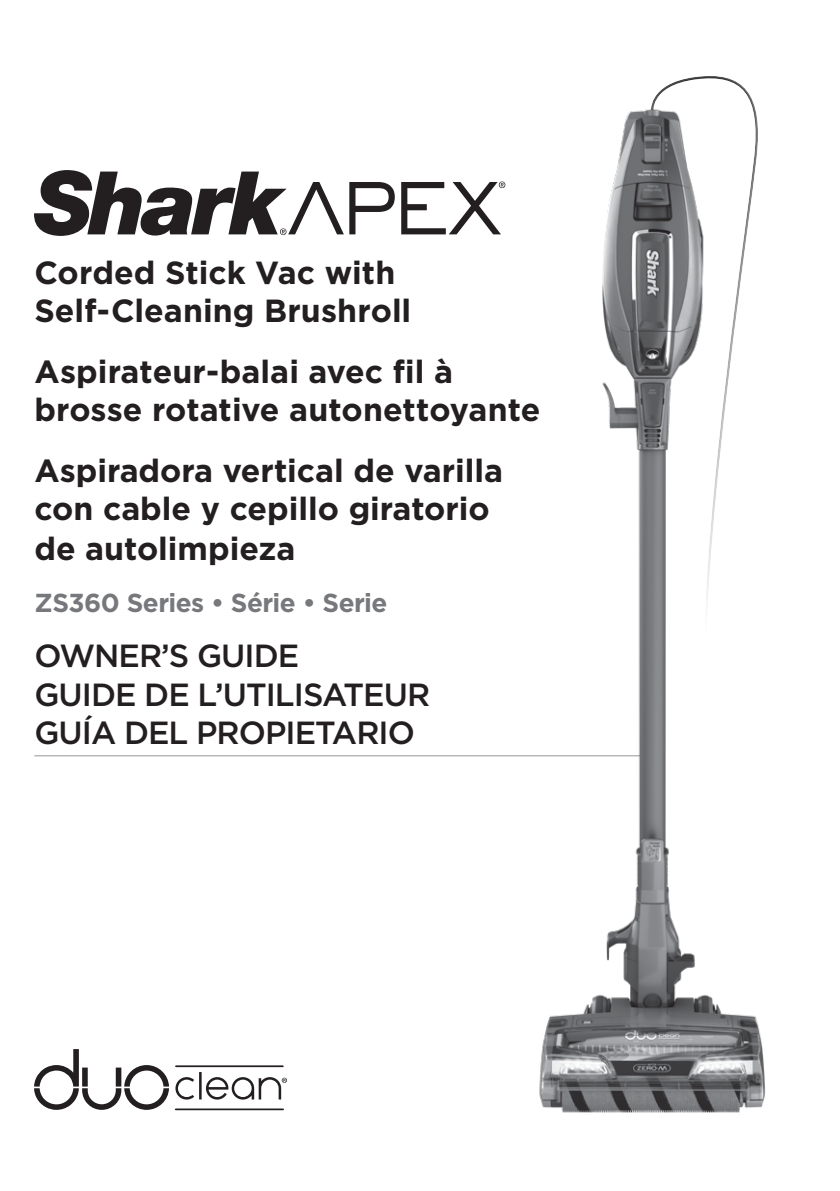
<style>
.page{position:relative;width:840px;height:1191px;background:#fff}
.page>*{position:absolute;margin:0;border:0;box-sizing:border-box;transform-origin:0 0}
.t1{font:700 32px/38px "Gotham";color:#231f20}
.t2{font:500 32px/38.4px "Gotham";letter-spacing:-.03em;color:#231f20}
.t3{font:700 26px "Gotham";letter-spacing:-.02em;color:#77787b}
</style>
<div class="page">
<svg style="left:34px;top:1049px;width:135px;height:60px"></svg>
<div style="left:82px;top:1067px;width:6px;height:19px;background:#231f20"></div>
<div style="left:116px;top:1067px;width:5px;height:19px;background:#231f20"></div>
<hr style="left:199px;top:1072px;width:2px;height:27px;background:#231f20">
<svg style="left:175px;top:1077px;width:19px;height:22px"></svg>
<hr style="left:176px;top:1108px;width:107px;height:2px;background:#231f20">
<hr style="left:176px;top:1065px;width:107px;height:2px;background:#231f20">
<svg style="left:206px;top:1077px;width:81px;height:22px"></svg>
<hr style="left:34px;top:755px;width:616px;height:1px;background:#939598">
<svg style="left:34px;top:170px;width:412px;height:66px"></svg>
<img style="left:446px;top:106px;width:320px;height:1007px">
<p class="t1" style="left:34px;top:254px;width:378px">Corded Stick Vac with<br>Self-Cleaning Brushroll</p>
<p class="t1" style="left:34px;top:352px;width:507px">Aspirateur-balai avec fil à brosse rotative autonettoyante</p>
<p class="t1" style="left:34px;top:450px;width:470px;line-height:39px">Aspiradora vertical de varilla con cable y cepillo giratorio de autolimpieza</p>
<p class="t3" style="left:34px;top:585px;width:354px">ZS360 Series • Série • Serie</p>
<p class="t2" style="left:34px;top:636px;width:397px">OWNER’S GUIDE<br>GUIDE DE L’UTILISATEUR<br>GUÍA DEL PROPIETARIO</p>
</div>
